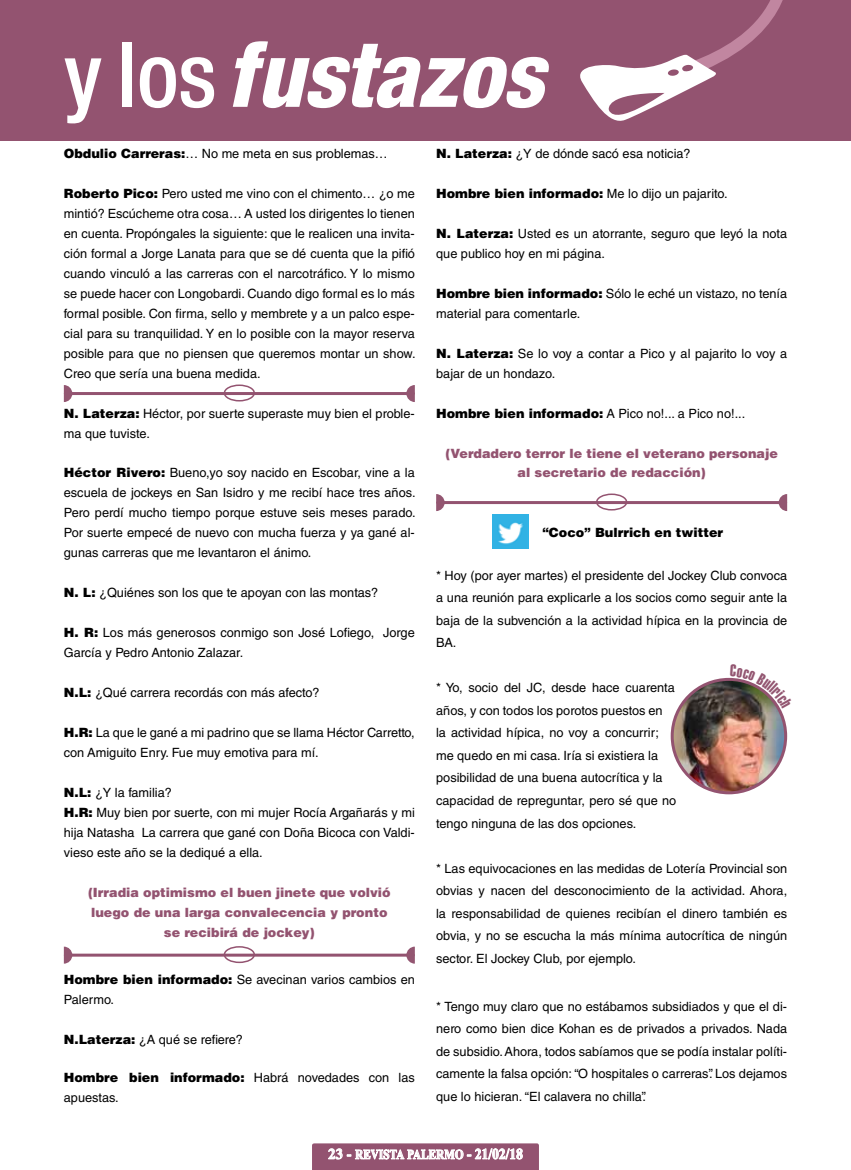
<style>
.page{position:relative;width:851px;height:1170px;background:#fff}
.page>*{position:absolute;margin:0;border:0;box-sizing:border-box;transform-origin:0 0}
.t1{font:italic 800 condensed 90px "Helvetica Neue LT Std";letter-spacing:-.005em;color:#fff}
.t2{font:700 13.5px "Times New Roman";color:#fff;scale:.83 1}
.t3{font:12.75px/20px "Helvetica LT Std";color:#000}
.t4{font:900 12.75px/20px "Helvetica LT Std";color:#935370;text-align:center}
.t5{font:900 12.75px "Helvetica LT Std";color:#000}
.s1{font-weight:500;font-style:normal}
.s2{font-weight:900}
.s3{font-weight:400}
.s4{font-size:15px}
</style>
<div class="page">
<div style="left:0;top:0;width:850px;height:140px;background:#935370"></div>
<svg style="left:580px;top:0;width:203px;height:121px"></svg>
<svg style="left:312px;top:1143px;width:227px;height:26px;background:#a67289"></svg>
<img style="left:492px;top:514px;width:36px;height:35px">
<img style="left:672px;top:679px;width:113px;height:113px;border-radius:57px">
<div style="left:670px;top:677px;width:117px;height:117px;border:3px solid #935370;border-radius:50%"></div>
<hr style="left:65px;top:953px;width:348px;height:3px;background:#935370">
<svg style="left:64px;top:946px;width:8px;height:17px"></svg>
<svg style="left:406px;top:946px;width:9px;height:17px"></svg>
<div style="left:224px;top:946px;width:31px;height:17px;border:2px solid #935370;border-radius:50%"></div>
<hr style="left:437px;top:501px;width:348px;height:3px;background:#935370">
<svg style="left:436px;top:494px;width:8px;height:17px"></svg>
<svg style="left:778px;top:494px;width:9px;height:17px"></svg>
<div style="left:596px;top:493px;width:31px;height:17px;border:2px solid #935370;border-radius:50%"></div>
<hr style="left:65px;top:392px;width:348px;height:3px;background:#935370">
<svg style="left:64px;top:385px;width:8px;height:17px"></svg>
<svg style="left:406px;top:385px;width:9px;height:17px"></svg>
<div style="left:224px;top:384px;width:31px;height:17px;border:2px solid #935370;border-radius:50%"></div>
<svg style="left:730px;top:677px;width:51px;height:32px"></svg>
<h1 class="t1" style="left:64px;top:19px;width:481px"><span class="s1">y los</span> fustazos</h1>
<p class="t3" style="left:64px;top:143px;width:325px"><span class="s2">Obdulio Carreras:</span>… No me meta en sus problemas…</p>
<p class="t3" style="left:64px;top:183px;width:353px;text-align:justify"><span class="s2">Roberto Pico:</span> Pero usted me vino con el chimento… ¿o me mintió? Escúcheme otra cosa… A usted los dirigentes lo tienen en cuenta. Propóngales la siguiente: que le realicen una invita&shy;ción formal a Jorge Lanata para que se dé cuenta que la pifió cuando vinculó a las carreras con el narcotráfico. Y lo mismo se puede hacer con Longobardi. Cuando digo formal es lo más formal posible. Con firma, sello y membrete y a un palco espe&shy;cial para su tranquilidad. Y en lo posible con la mayor reserva posible para que no piensen que queremos montar un show.<br>Creo que sería una buena medida.</p>
<p class="t3" style="left:64px;top:403px;width:352px"><span class="s2">N. Laterza:</span> Héctor, por suerte superaste muy bien el proble&shy;ma que tuviste.</p>
<p class="t3" style="left:64px;top:463px;width:353px;text-align:justify"><span class="s2">Héctor Rivero:</span> Bueno,yo soy nacido en Escobar, vine a la escuela de jockeys en San Isidro y me recibí hace tres años.<br>Pero perdí mucho tiempo porque estuve seis meses parado.<br>Por suerte empecé de nuevo con mucha fuerza y ya gané al&shy;gunas carreras que me levantaron el ánimo.</p>
<p class="t3" style="left:64px;top:582px;width:316px"><span class="s2">N. L:</span> ¿Quiénes son los que te apoyan con las montas?</p>
<p class="t3" style="left:64px;top:622px;width:352px"><span class="s2">H. R:</span> Los más generosos conmigo son José Lofiego, Jorge<br>García y Pedro Antonio Zalazar.</p>
<p class="t3" style="left:64px;top:682px;width:257px"><span class="s2">N.L:</span> ¿Qué carrera recordás con más afecto?</p>
<p class="t3" style="left:64px;top:722px;width:352px"><span class="s2">H.R:</span> La que le gané a mi padrino que se llama Héctor Carretto, con Amiguito Enry. Fue muy emotiva para mí.</p>
<p class="t3" style="left:64px;top:782px;width:352px"><span class="s2">N.L:</span> ¿Y la familia?<br><span class="s2">H.R:</span> Muy bien por suerte, con mi mujer Rocía Argañarás y mi hija Natasha La carrera que gané con Doña Bicoca con Valdi&shy;vieso este año se la dediqué a ella.</p>
<p class="t4" style="left:88px;top:881px;width:304px">(Irradia optimismo el buen jinete que volvió luego de una larga convalecencia y pronto se recibirá de jockey)</p>
<p class="t3" style="left:64px;top:969px;width:352px"><span class="s2">Hombre bien informado:</span> Se avecinan varios cambios en<br>Palermo.</p>
<p class="t3" style="left:64px;top:1029px;width:181px"><span class="s2">N.Laterza:</span> ¿A qué se refiere?</p>
<p class="t3" style="left:64px;top:1067px;width:352px"><span class="s2">Hombre bien informado:</span> Habrá novedades con las apuestas.</p>
<p class="t3" style="left:436px;top:144px;width:256px"><span class="s2">N. Laterza:</span> ¿Y de dónde sacó esa noticia?</p>
<p class="t5" style="left:436px;top:185px;width:293px">Hombre bien informado: <span class="s3">Me lo dijo un pajarito.</span></p>
<p class="t3" style="left:436px;top:223px;width:352px"><span class="s2">N. Laterza:</span> Usted es un atorrante, seguro que leyó la nota que publico hoy en mi página.</p>
<p class="t3" style="left:436px;top:283px;width:352px"><span class="s2">Hombre bien informado:</span> Sólo le eché un vistazo, no tenía material para comentarle.</p>
<p class="t3" style="left:436px;top:343px;width:352px"><span class="s2">N. Laterza:</span> Se lo voy a contar a Pico y al pajarito lo voy a bajar de un hondazo.</p>
<p class="t3" style="left:436px;top:403px;width:310px"><span class="s2">Hombre bien informado:</span> A Pico no!... a Pico no!...</p>
<p class="t4" style="left:445px;top:442px;width:334px">(Verdadero terror le tiene el veterano personaje al secretario de redacción)</p>
<p class="t5" style="left:542px;top:524px;width:182px">“Coco” Bulrrich en twitter</p>
<p class="t3" style="left:436px;top:564px;width:352px;line-height:22.5px;text-align:justify">* Hoy (por ayer martes) el presidente del Jockey Club convoca a una reunión para explicarle a los socios como seguir ante la baja de la subvención a la actividad hípica en la provincia de BA.</p>
<p class="t3" style="left:436px;top:676px;width:241px;line-height:22.5px">* Yo, socio del JC, desde hace cuarenta años, y con todos los porotos puestos en<br>la actividad hípica, no voy a concurrir; me quedo en mi casa. Iría si existiera la posibilidad de una buena autocrítica y la capacidad de repreguntar, pero sé que no tengo ninguna de las dos opciones.</p>
<p class="t3" style="left:436px;top:856px;width:352px;line-height:22.5px;text-align:justify">* Las equivocaciones en las medidas de Lotería Provincial son obvias y nacen del desconocimiento de la actividad. Ahora, la responsabilidad de quienes recibían el dinero también es obvia, y no se escucha la más mínima autocrítica de ningún sector. El Jockey Club, por ejemplo.</p>
<p class="t3" style="left:436px;top:994px;width:352px;line-height:22.5px;text-align:justify">* Tengo muy claro que no estábamos subsidiados y que el di&shy;nero como bien dice Kohan es de privados a privados. Nada de subsidio. Ahora, todos sabíamos que se podía instalar políti&shy;camente la falsa opción: “O hospitales o carreras”. Los dejamos que lo hicieran. “El calavera no chilla”.</p>
<p class="t2" style="left:328px;top:1144px;width:236px"><span class="s4">23 -</span> REVISTA PALERMO <span class="s4">- 21/02/18</span></p>
</div>
